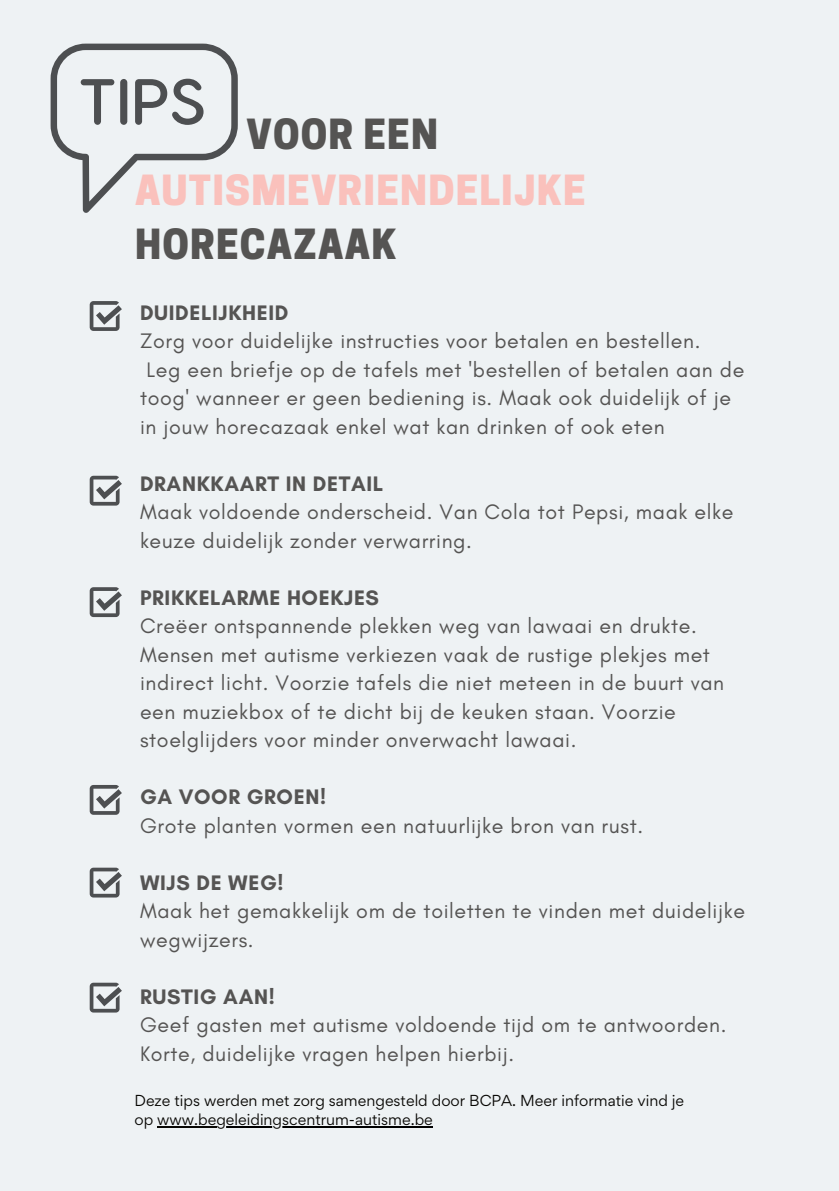
<style>
.page{position:relative;width:839px;height:1191px;background:#fff}
.page>*{position:absolute;margin:0;border:0;box-sizing:border-box;transform-origin:0 0}
.t1{font:800 39px "Cooper Hewitt";letter-spacing:.03em;color:#fac1bc}
.t2{font:800 39px "Cooper Hewitt";letter-spacing:.03em;color:#555453}
.t3{font:21.4px/28.4px "Glacial Indifference";letter-spacing:.03em;color:#555453}
.t4{font:700 21.4px "Glacial Indifference";letter-spacing:.03em;color:#555453}
.t5{font:14.2px/19px "Gordita";color:#080704}
</style>
<div class="page">
<div style="left:0;top:0;width:838px;height:1191px;background:#eef2f4"></div>
<svg style="left:51px;top:44px;width:187px;height:169px"></svg>
<hr style="left:157px;top:1127px;width:59px;height:1px;background:#080704">
<hr style="left:216px;top:1127px;width:217px;height:1px;background:#000">
<svg style="left:90px;top:301px;width:32px;height:30px"></svg>
<svg style="left:90px;top:476px;width:32px;height:30px"></svg>
<svg style="left:90px;top:587px;width:32px;height:30px"></svg>
<svg style="left:90px;top:785px;width:32px;height:30px"></svg>
<svg style="left:90px;top:868px;width:32px;height:30px"></svg>
<svg style="left:90px;top:983px;width:32px;height:30px"></svg>
<h1 class="t2" style="left:246px;top:111px;width:193px">VOOR EEN</h1>
<h1 class="t1" style="left:135px;top:167px;width:452px">AUTISMEVRIENDELIJKE</h1>
<h1 class="t2" style="left:135px;top:221px;width:263px">HORECAZAAK</h1>
<p class="t4" style="left:140px;top:299px;width:150px">DUIDELIJKHEID</p>
<p class="t3" style="left:140px;top:327px;width:562px">Zorg voor duidelijke instructies voor betalen en bestellen.</p>
<p class="t3" style="left:146px;top:356px;width:599px">Leg een briefje op de tafels met 'bestellen of betalen aan de</p>
<p class="t3" style="left:140px;top:384px;width:592px">toog' wanneer er geen bediening is. Maak ook duidelijk of je</p>
<p class="t3" style="left:140px;top:413px;width:526px">in jouw horecazaak enkel wat kan drinken of ook eten</p>
<p class="t4" style="left:140px;top:470px;width:245px">DRANKKAART IN DETAIL</p>
<p class="t3" style="left:140px;top:498px;width:595px">Maak voldoende onderscheid. Van Cola tot Pepsi, maak elke keuze duidelijk zonder verwarring.</p>
<p class="t4" style="left:140px;top:584px;width:240px">PRIKKELARME HOEKJES</p>
<p class="t3" style="left:140px;top:612px;width:585px">Creëer ontspannende plekken weg van lawaai en drukte.<br>Mensen met autisme verkiezen vaak de rustige plekjes met indirect licht. Voorzie tafels die niet meteen in de buurt van een muziekbox of te dicht bij de keuken staan. Voorzie stoelglijders voor minder onverwacht lawaai.</p>
<p class="t4" style="left:140px;top:784px;width:187px">GA VOOR GROEN!</p>
<p class="t3" style="left:140px;top:812px;width:504px">Grote planten vormen een natuurlijke bron van rust.</p>
<p class="t4" style="left:140px;top:869px;width:145px">WIJS DE WEG!</p>
<p class="t3" style="left:140px;top:897px;width:606px">Maak het gemakkelijk om de toiletten te vinden met duidelijke wegwijzers.</p>
<p class="t4" style="left:140px;top:983px;width:136px">RUSTIG AAN!</p>
<p class="t3" style="left:140px;top:1011px;width:588px">Geef gasten met autisme voldoende tijd om te antwoorden.<br>Korte, duidelijke vragen helpen hierbij.</p>
<p class="t5" style="left:134px;top:1091px;width:551px">Deze tips werden met zorg samengesteld door BCPA. Meer informatie vind je op www.begeleidingscentrum-autisme.be</p>
</div>
